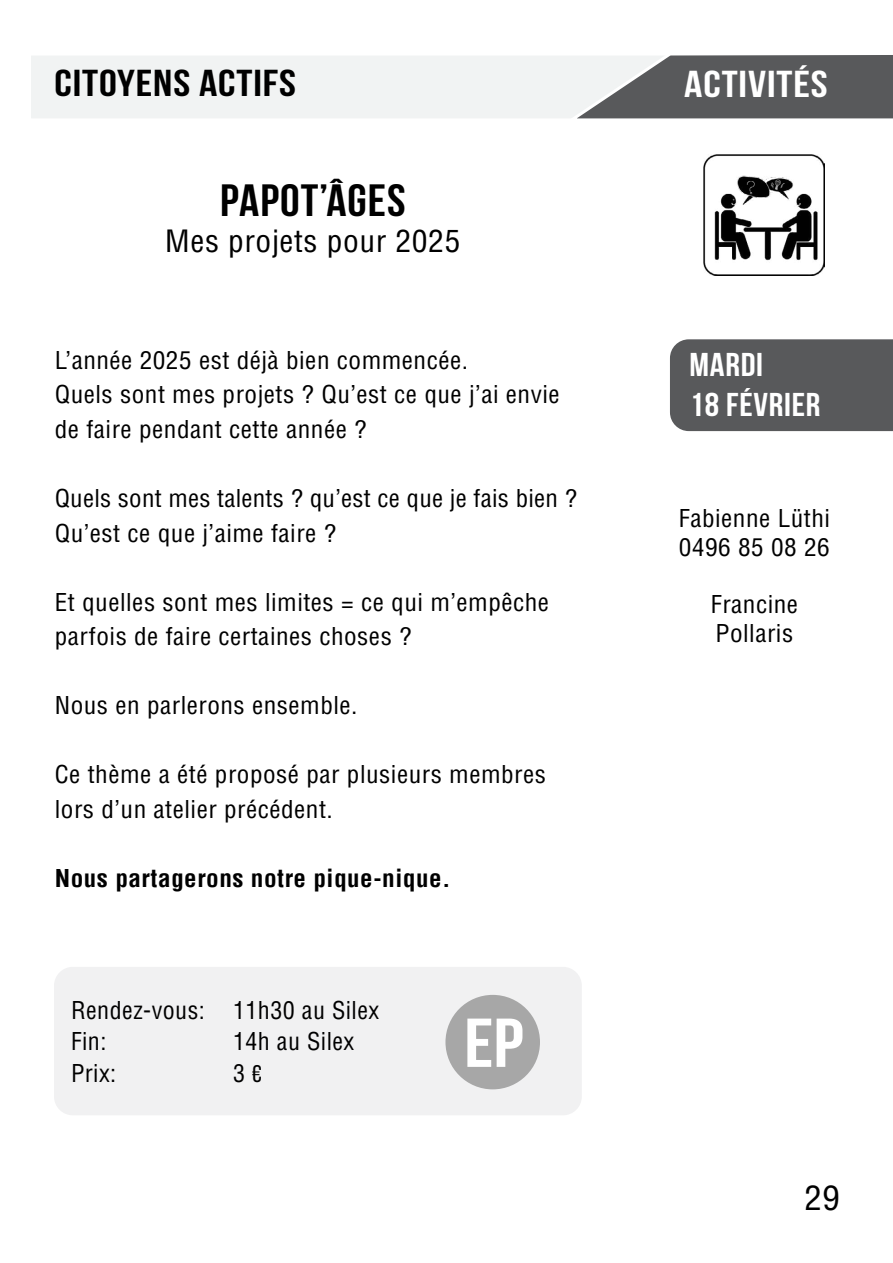
<style>
.page{position:relative;width:893px;height:1263px;background:#fff}
.page>*{position:absolute;margin:0;border:0;box-sizing:border-box;transform-origin:0 0}
.t1{font:69px "Bebas Neue";color:#fff;scale:1.15 1}
.t2{font:700 45px "Bebas Neue";letter-spacing:.02em;color:#000;scale:1.1 1}
.t3{font:37.5px "Bebas Neue";letter-spacing:.02em;color:#000;scale:1.2 1}
.t4{font:37.5px "Bebas Neue";letter-spacing:.02em;color:#fff;scale:1.2 1}
.t5{font:33px/39.6px "Bebas Neue";letter-spacing:.02em;color:#fff;scale:1.1 1}
.t6{font:condensed 33px "Helvetica";color:#000;scale:1.05 1}
.t7{font:condensed 30px "Helvetica";letter-spacing:.02em;color:#000;scale:1.05 1}
.t8{font:condensed 24px/34.5px "Helvetica";letter-spacing:.02em;color:#000;scale:1.05 1}
.t9{font:condensed 24px/34.5px "Helvetica";letter-spacing:.02em;color:#000;scale:1.04 1}
.t10{font:condensed 24px/31.5px "Helvetica";letter-spacing:.02em;color:#000}
.t11{font:700 condensed 24px "Helvetica";letter-spacing:.02em;color:#000;scale:1.05 1}
.s1{font-family:"Bebas Neue Pro";font-stretch:normal}
</style>
<div class="page">
<div style="left:670px;top:339px;width:223px;height:92px;background:#58595b"></div>
<div style="left:28px;top:52px;width:654px;height:69px;background:#f1f3f3;border:3px solid #fff"></div>
<svg style="left:562px;top:52px;width:331px;height:69px"></svg>
<div style="left:54px;top:967px;width:528px;height:148px;background:#f1f1f2;border-radius:19px"></div>
<div style="left:445px;top:995px;width:95px;height:94px;background:#a7a7a7;border-radius:50%"></div>
<img style="left:703px;top:154px;width:121px;height:121px">
<h3 class="t3" style="left:54px;top:63px;width:203px">CITOYENS ACTIFS</h3>
<h3 class="t4" style="left:684px;top:64px;width:121px">ACTIVITÉS</h3>
<h2 class="t2" style="left:220px;top:176px;width:170px">PAPOT’ÂGES</h2>
<p class="t7" style="left:165px;top:222px;width:283px">Mes projets pour 2025</p>
<p class="t8" style="left:55px;top:343px;width:482px">L’année 2025 est déjà bien commencée.<br>Quels sont mes projets ? Qu’est ce que j’ai envie de faire pendant cette année ?</p>
<p class="t9" style="left:55px;top:481px;width:504px">Quels sont mes talents ? qu’est ce que je fais bien ?<br>Qu’est ce que j’aime faire ?</p>
<p class="t8" style="left:55px;top:584px;width:472px">Et quelles sont mes limites = ce qui m’empêche parfois de faire certaines choses ?</p>
<p class="t8" style="left:55px;top:688px;width:290px">Nous en parlerons ensemble.</p>
<p class="t8" style="left:55px;top:757px;width:469px">Ce thème a été proposé par plusieurs membres lors d’un atelier précédent.</p>
<p class="t11" style="left:55px;top:862px;width:378px">Nous partagerons notre pique-nique.</p>
<p class="t10" style="left:71px;top:994px;width:310px">Rendez-vous: 11h30 au Silex<br>Fin:</p>
<p class="t10" style="left:233px;top:1025px;width:123px">14h au Silex</p>
<p class="t10" style="left:71px;top:1057px;width:47px">Prix:</p>
<p class="t10" style="left:233px;top:1057px;width:31px">3 <span class="s1">€</span></p>
<h1 class="t1" style="left:464px;top:1005px;width:53px">EP</h1>
<h3 class="t5" style="left:690px;top:344px;width:120px">MARDI<br>18 FÉVRIER</h3>
<p class="t8" style="left:679px;top:503px;width:146px;line-height:28.8px">Fabienne Lüthi<br>0496 85 08 26</p>
<p class="t8" style="left:711px;top:590px;width:85px;line-height:28.8px">Francine<br>Pollaris</p>
<h3 class="t6" style="left:804px;top:1177px;width:35px">29</h3>
</div>
